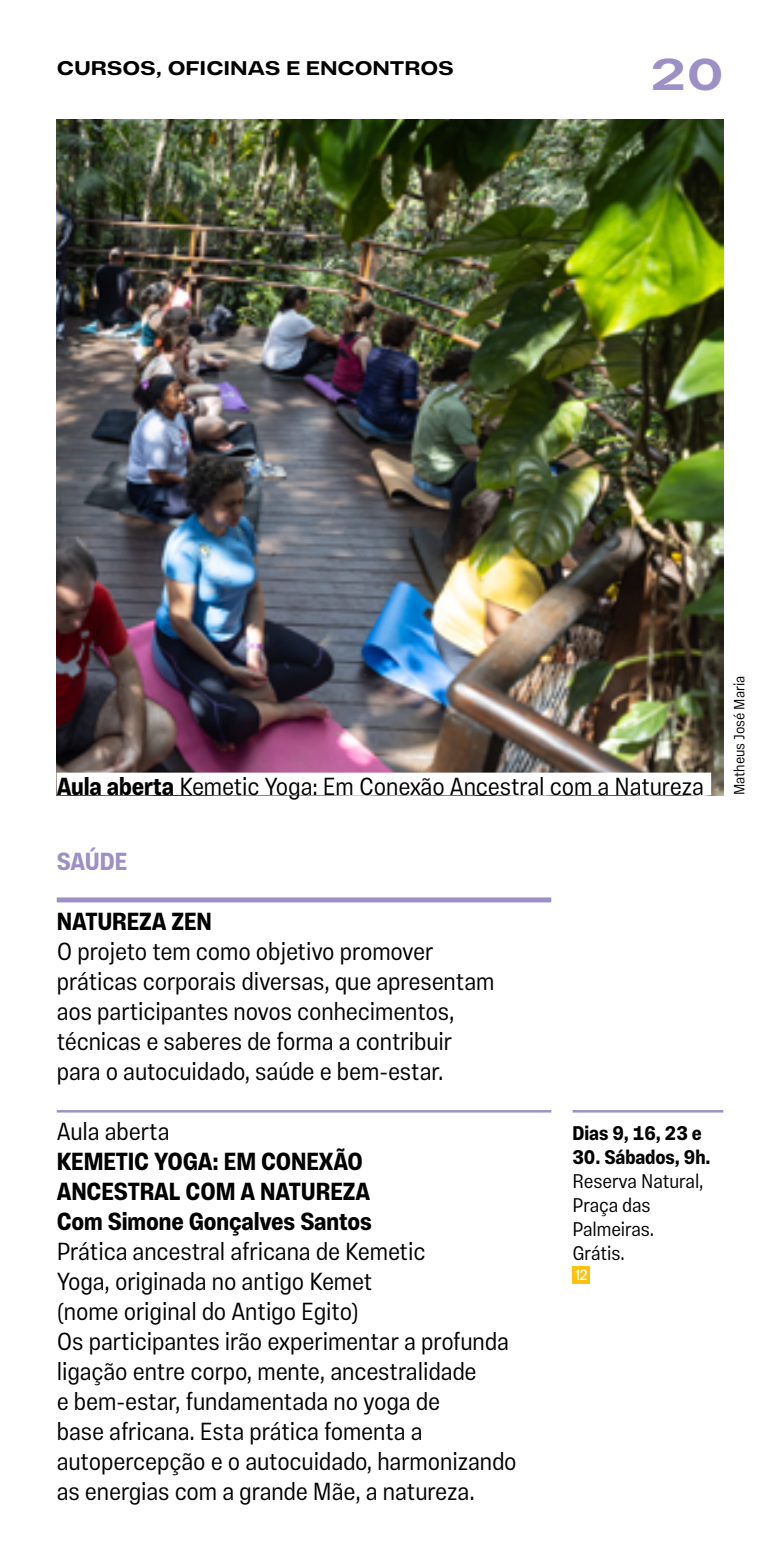
<style>
.page{position:relative;width:780px;height:1560px;background:#fff}
.page>*{position:absolute;margin:0;border:0;box-sizing:border-box;transform-origin:0 0}
.t1{font:700 45px "Vinila Extended";color:#9c90c5}
.t2{font:300 25px/30px "Vinila Condensed";letter-spacing:-.005em;color:#000}
.t3{font:700 25px/30px "Vinila Condensed";letter-spacing:-.005em;color:#000}
.t4{font:700 25px "Vinila Condensed";letter-spacing:-.005em;color:#9c90c5}
.t5{font:300 20px/24px "Vinila Condensed";letter-spacing:-.005em;color:#000}
.t6{font:700 20px "Vinila Condensed";letter-spacing:-.005em;color:#000}
.t7{font:700 20px "Vinila Extended";letter-spacing:-.005em;color:#000}
.t8{font:300 15px "Vinila Condensed";letter-spacing:-.005em;color:#000}
.t9{font:15px "Vinila Condensed";color:#fff}
.s1{font-weight:700}
</style>
<div class="page">
<div style="left:57px;top:897px;width:494px;height:5px;background:#9c90c5"></div>
<hr style="left:57px;top:1109px;width:494px;height:3px;background:#9c90c5">
<hr style="left:572px;top:1109px;width:151px;height:3px;background:#9c90c5">
<div style="left:572px;top:1266px;width:18px;height:18px;background:#ffc20e"></div>
<img style="left:57px;top:120px;width:666px;height:675px">
<div style="left:57px;top:772px;width:654px;height:23px;background:#fff"></div>
<p class="t7" style="left:57px;top:56px;width:398px">CURSOS, OFICINAS E ENCONTROS</p>
<h1 class="t1" style="left:650px;top:47px;width:75px">20</h1>
<p class="t2" style="left:57px;top:771px;width:648px"><span class="s1">Aula aberta</span> Kemetic Yoga: Em Conexão Ancestral com a Natureza</p>
<p class="t4" style="left:57px;top:846px;width:72px">SAÚDE</p>
<p class="t3" style="left:57px;top:906px;width:157px">NATUREZA ZEN</p>
<p class="t2" style="left:57px;top:936px;width:439px">O projeto tem como objetivo promover práticas corporais diversas, que apresentam aos participantes novos conhecimentos, técnicas e saberes de forma a contribuir para o autocuidado, saúde e bem-estar.</p>
<p class="t2" style="left:57px;top:1116px;width:114px">Aula aberta</p>
<p class="t3" style="left:57px;top:1146px;width:316px">KEMETIC YOGA: EM CONEXÃO<br>ANCESTRAL COM A NATUREZA<br>Com Simone Gonçalves Santos</p>
<p class="t2" style="left:57px;top:1236px;width:461px">Prática ancestral africana de Kemetic<br>Yoga, originada no antigo Kemet<br>(nome original do Antigo Egito)<br>Os participantes irão experimentar a profunda ligação entre corpo, mente, ancestralidade<br>e bem-estar, fundamentada no yoga de<br>base africana. Esta prática fomenta a autopercepção e o autocuidado, harmonizando as energias com a grande Mãe, a natureza.</p>
<p class="t6" style="left:572px;top:1121px;width:131px">Dias 9, 16, 23 e</p>
<p class="t6" style="left:572px;top:1145px;width:139px">30. Sábados, 9h.</p>
<p class="t5" style="left:572px;top:1168px;width:132px">Reserva Natural,<br>Praça das<br>Palmeiras.<br>Grátis.</p>
<p class="t9" style="left:575px;top:1266px;width:14px">12</p>
<p class="t8" style="left:730px;top:795px;width:120px;rotate:-90deg">Matheus José Maria</p>
</div>
